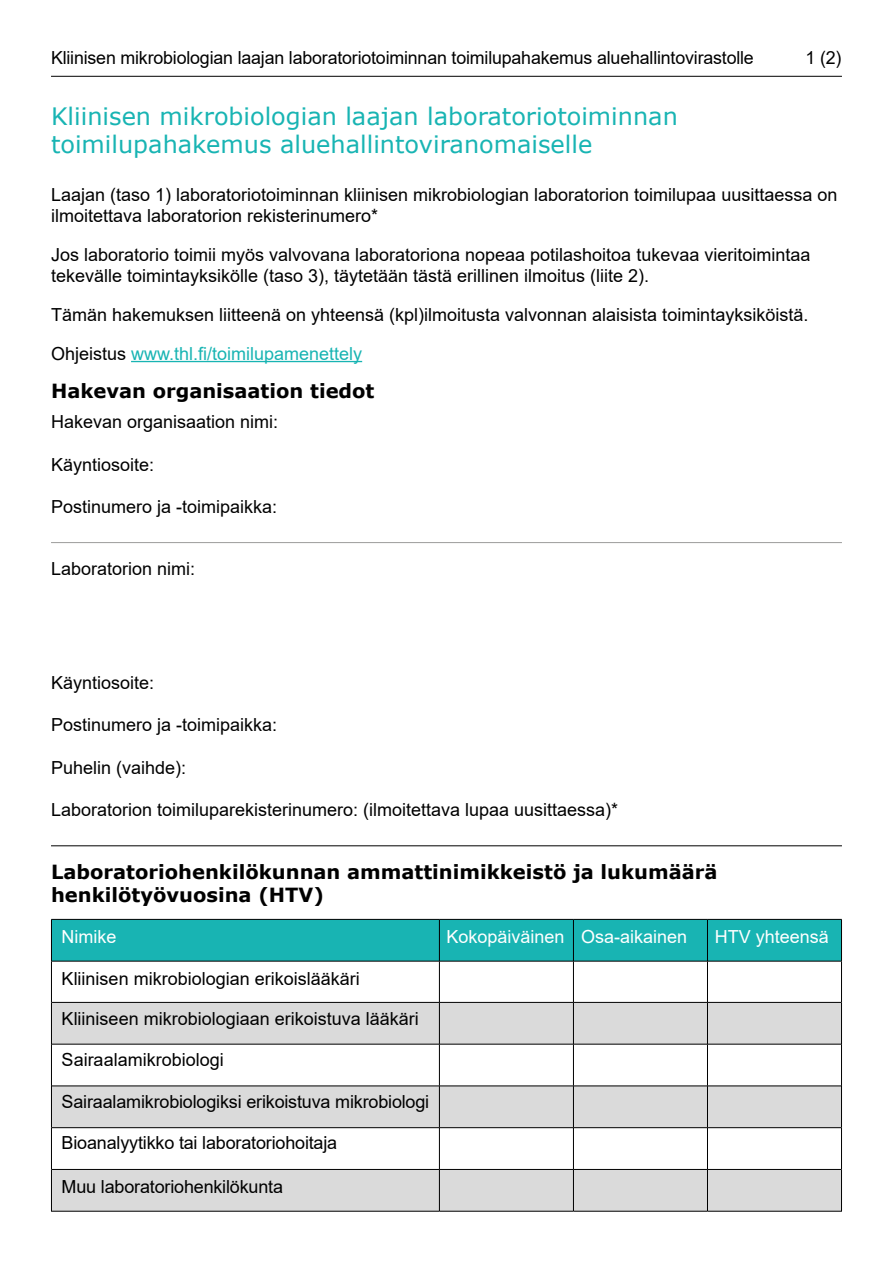
<style>
.page{position:relative;width:893px;height:1263px;background:#fff}
.page>*{position:absolute;margin:0;border:0;box-sizing:border-box;transform-origin:0 0}
.Otsikko{font:24px/28.8px "Verdana";color:#18b4b3}
.Väliotsikko{font:700 19.5px/23.4px "Verdana";color:#000}
.Leipäteksti{font:18px/21.6px "Arial";color:#000}
.Leipäteksti_valkea{font:18px "Arial";color:#fff}
.Leipäteksti-2{font:18px "Arial";color:#18b4b3}
.s1{color:#000}
</style>
<div class="page">
<hr style="left:51px;top:845px;width:791px;height:1px;background:#000">
<hr style="left:51px;top:542px;width:791px;height:1px;background:#9d9d9c">
<div style="left:52px;top:920px;width:789px;height:41px;background:#18b4b3"></div>
<svg style="left:52px;top:962px;width:789px;height:40px"></svg>
<svg style="left:52px;top:1003px;width:789px;height:208px;fill:#dadada"></svg>
<hr style="left:51px;top:919px;width:388px;height:1px;background:#000">
<hr style="left:51px;top:920px;width:1px;height:41px;background:#000">
<hr style="left:439px;top:919px;width:134px;height:1px;background:#000">
<hr style="left:439px;top:920px;width:1px;height:41px;background:#000">
<hr style="left:573px;top:919px;width:134px;height:1px;background:#000">
<hr style="left:573px;top:920px;width:1px;height:41px;background:#000">
<hr style="left:707px;top:919px;width:135px;height:1px;background:#000">
<hr style="left:707px;top:920px;width:1px;height:41px;background:#000">
<hr style="left:841px;top:920px;width:1px;height:41px;background:#000">
<hr style="left:51px;top:961px;width:388px;height:1px;background:#000">
<hr style="left:439px;top:961px;width:134px;height:1px;background:#000">
<hr style="left:573px;top:961px;width:134px;height:1px;background:#000">
<hr style="left:707px;top:961px;width:135px;height:1px;background:#000">
<hr style="left:52px;top:1002px;width:387px;height:1px;background:#000">
<hr style="left:439px;top:1002px;width:134px;height:1px;background:#000">
<hr style="left:573px;top:1002px;width:134px;height:1px;background:#000">
<hr style="left:707px;top:1002px;width:134px;height:1px;background:#000">
<hr style="left:52px;top:1044px;width:387px;height:1px;background:#000">
<hr style="left:439px;top:1044px;width:134px;height:1px;background:#000">
<hr style="left:573px;top:1044px;width:134px;height:1px;background:#000">
<hr style="left:707px;top:1044px;width:134px;height:1px;background:#000">
<hr style="left:52px;top:1086px;width:387px;height:1px;background:#000">
<hr style="left:439px;top:1086px;width:134px;height:1px;background:#000">
<hr style="left:573px;top:1086px;width:134px;height:1px;background:#000">
<hr style="left:707px;top:1086px;width:134px;height:1px;background:#000">
<hr style="left:52px;top:1127px;width:387px;height:1px;background:#000">
<hr style="left:439px;top:1127px;width:134px;height:1px;background:#000">
<hr style="left:573px;top:1127px;width:134px;height:1px;background:#000">
<hr style="left:707px;top:1127px;width:134px;height:1px;background:#000">
<hr style="left:52px;top:1169px;width:387px;height:1px;background:#000">
<hr style="left:439px;top:1169px;width:134px;height:1px;background:#000">
<hr style="left:573px;top:1169px;width:134px;height:1px;background:#000">
<hr style="left:707px;top:1169px;width:134px;height:1px;background:#000">
<hr style="left:51px;top:1211px;width:388px;height:1px;background:#000">
<hr style="left:439px;top:1211px;width:134px;height:1px;background:#000">
<hr style="left:573px;top:1211px;width:134px;height:1px;background:#000">
<hr style="left:707px;top:1211px;width:135px;height:1px;background:#000">
<hr style="left:51px;top:961px;width:1px;height:41px;background:#000">
<hr style="left:439px;top:961px;width:1px;height:41px;background:#000">
<hr style="left:573px;top:961px;width:1px;height:41px;background:#000">
<hr style="left:707px;top:961px;width:1px;height:41px;background:#000">
<hr style="left:841px;top:961px;width:1px;height:41px;background:#000">
<hr style="left:51px;top:1002px;width:1px;height:42px;background:#000">
<hr style="left:439px;top:1002px;width:1px;height:42px;background:#000">
<hr style="left:573px;top:1002px;width:1px;height:42px;background:#000">
<hr style="left:707px;top:1002px;width:1px;height:42px;background:#000">
<hr style="left:841px;top:1002px;width:1px;height:42px;background:#000">
<hr style="left:51px;top:1044px;width:1px;height:42px;background:#000">
<hr style="left:439px;top:1044px;width:1px;height:42px;background:#000">
<hr style="left:573px;top:1044px;width:1px;height:42px;background:#000">
<hr style="left:707px;top:1044px;width:1px;height:42px;background:#000">
<hr style="left:841px;top:1044px;width:1px;height:42px;background:#000">
<hr style="left:51px;top:1086px;width:1px;height:42px;background:#000">
<hr style="left:439px;top:1086px;width:1px;height:41px;background:#000">
<hr style="left:573px;top:1086px;width:1px;height:41px;background:#000">
<hr style="left:707px;top:1086px;width:1px;height:41px;background:#000">
<hr style="left:841px;top:1086px;width:1px;height:42px;background:#000">
<hr style="left:51px;top:1128px;width:1px;height:41px;background:#000">
<hr style="left:439px;top:1128px;width:1px;height:41px;background:#000">
<hr style="left:573px;top:1128px;width:1px;height:41px;background:#000">
<hr style="left:707px;top:1128px;width:1px;height:41px;background:#000">
<hr style="left:841px;top:1128px;width:1px;height:41px;background:#000">
<hr style="left:51px;top:1169px;width:1px;height:42px;background:#000">
<hr style="left:439px;top:1170px;width:1px;height:41px;background:#000">
<hr style="left:573px;top:1170px;width:1px;height:41px;background:#000">
<hr style="left:707px;top:1170px;width:1px;height:41px;background:#000">
<hr style="left:841px;top:1169px;width:1px;height:42px;background:#000">
<hr style="left:51px;top:76px;width:791px;height:1px;background:#000">
<hr style="left:131px;top:361px;width:231px;height:1px;background:#18b4b3">
<p class="Leipäteksti" style="left:51px;top:47px;width:704px">Kliinisen mikrobiologian laajan laboratoriotoiminnan toimilupahakemus aluehallintovirastolle</p>
<p class="Leipäteksti" style="left:805px;top:47px;width:37px">1 (2)</p>
<p class="Otsikko" style="left:51px;top:101px;width:628px">Kliinisen mikrobiologian laajan laboratoriotoiminnan toimilupahakemus aluehallintoviranomaiselle</p>
<p class="Leipäteksti" style="left:51px;top:183px;width:788px">Laajan (taso 1) laboratoriotoiminnan kliinisen mikrobiologian laboratorion toimilupaa uusittaessa on ilmoitettava laboratorion rekisterinumero*</p>
<p class="Leipäteksti" style="left:51px;top:244px;width:761px">Jos laboratorio toimii myös valvovana laboratoriona nopeaa potilashoitoa tukevaa vieritoimintaa tekevälle toimintayksikölle (taso 3), täytetään tästä erillinen ilmoitus (liite 2).</p>
<p class="Leipäteksti" style="left:51px;top:304px;width:759px">Tämän hakemuksen liitteenä on yhteensä (kpl)ilmoitusta valvonnan alaisista toimintayksiköistä.</p>
<p class="Leipäteksti-2" style="left:51px;top:341px;width:313px"><span class="s1">Ohjeistus</span> www.thl.fi/toimilupamenettely</p>
<p class="Väliotsikko" style="left:51px;top:379px;width:325px">Hakevan organisaation tiedot</p>
<p class="Leipäteksti" style="left:51px;top:411px;width:229px">Hakevan organisaation nimi:</p>
<p class="Leipäteksti" style="left:51px;top:453px;width:105px">Käyntiosoite:</p>
<p class="Leipäteksti" style="left:51px;top:496px;width:228px">Postinumero ja -toimipaikka:</p>
<p class="Leipäteksti" style="left:51px;top:558px;width:146px">Laboratorion nimi:</p>
<p class="Leipäteksti" style="left:51px;top:672px;width:105px">Käyntiosoite:</p>
<p class="Leipäteksti" style="left:51px;top:714px;width:228px">Postinumero ja -toimipaikka:</p>
<p class="Leipäteksti" style="left:51px;top:757px;width:137px">Puhelin (vaihde):</p>
<p class="Leipäteksti" style="left:51px;top:799px;width:569px">Laboratorion toimiluparekisterinumero: (ilmoitettava lupaa uusittaessa)*</p>
<p class="Väliotsikko" style="left:51px;top:859px;width:668px">Laboratoriohenkilökunnan ammattinimikkeistö ja lukumäärä henkilötyövuosina (HTV)</p>
<p class="Leipäteksti_valkea" style="left:62px;top:924px;width:56px">Nimike</p>
<p class="Leipäteksti_valkea" style="left:446px;top:924px;width:120px">Kokopäiväinen</p>
<p class="Leipäteksti_valkea" style="left:581px;top:924px;width:108px">Osa-aikainen</p>
<p class="Leipäteksti_valkea" style="left:715px;top:924px;width:116px">HTV yhteensä</p>
<p class="Leipäteksti" style="left:62px;top:968px;width:300px">Kliinisen mikrobiologian erikoislääkäri</p>
<p class="Leipäteksti" style="left:62px;top:1007px;width:359px">Kliiniseen mikrobiologiaan erikoistuva lääkäri</p>
<p class="Leipäteksti" style="left:62px;top:1049px;width:164px">Sairaalamikrobiologi</p>
<p class="Leipäteksti" style="left:62px;top:1091px;width:369px">Sairaalamikrobiologiksi erikoistuva mikrobiologi</p>
<p class="Leipäteksti" style="left:62px;top:1131px;width:277px">Bioanalyytikko tai laboratoriohoitaja</p>
<p class="Leipäteksti" style="left:62px;top:1175px;width:223px">Muu laboratoriohenkilökunta</p>
</div>
